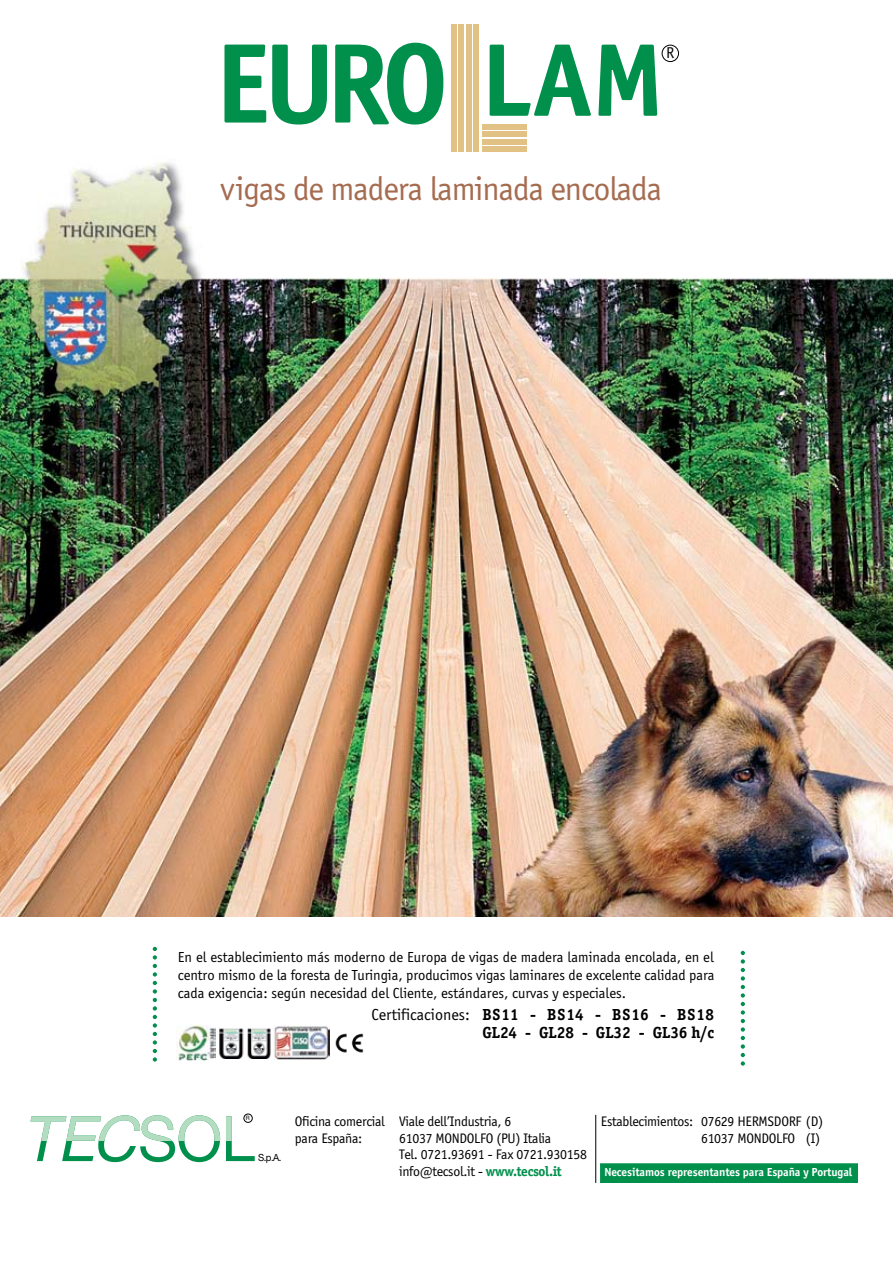
<style>
.page{position:relative;width:893px;height:1263px;background:#fff}
.page>*{position:absolute;margin:0;border:0;box-sizing:border-box;transform-origin:0 0}
.t1{font:34.2px "Officina Sans";letter-spacing:-.03em;color:#a66c50}
.t2{font:700 16.5px/18px "Officina Serif";color:#000;text-align:right}
.t3{font:16.05px "Officina Sans";color:#000}
.t4{font:15px/18px "Officina Sans";color:#000;text-align:justify}
.t5{font:14.25px/16.5px "Officina Sans";letter-spacing:-.02em;color:#000}
.t6{font:700 12px "Officina Sans";letter-spacing:-.005em;color:#fff}
.t7{font:9.9px "Helvetica Neue";color:#000}
.t8{font:6px "Helvetica Neue";color:#000}
.s1{font-family:"Officina Sans";font-weight:400}
.s2{font-family:"Officina Serif";font-weight:700;color:#00904c}
</style>
<div class="page">
<img style="left:0;top:141px;width:893px;height:776px">
<svg style="left:224px;top:45px;width:42px;height:78px"></svg>
<svg style="left:272px;top:45px;width:55px;height:80px"></svg>
<svg style="left:335px;top:43px;width:108px;height:82px"></svg>
<div style="left:451px;top:24px;width:6px;height:127px;background:#e1c184"></div>
<div style="left:459px;top:24px;width:5px;height:127px;background:#e1c184"></div>
<div style="left:466px;top:24px;width:6px;height:127px;background:#e1c184"></div>
<div style="left:473px;top:24px;width:6px;height:127px;background:#e1c184"></div>
<div style="left:482px;top:146px;width:45px;height:6px;background:#e1c184"></div>
<div style="left:482px;top:139px;width:45px;height:5px;background:#e1c184"></div>
<div style="left:482px;top:131px;width:45px;height:6px;background:#e1c184"></div>
<div style="left:482px;top:124px;width:45px;height:6px;background:#e1c184"></div>
<svg style="left:490px;top:45px;width:101px;height:71px"></svg>
<svg style="left:598px;top:45px;width:59px;height:71px"></svg>
<div style="left:662px;top:45px;width:17px;height:17px;border:1px solid #000;border-radius:50%"></div>
<img style="left:274px;top:1026px;width:56px;height:34px">
<img style="left:336px;top:1033px;width:28px;height:20px">
<img style="left:177px;top:1025px;width:38px;height:35px">
<img style="left:219px;top:1028px;width:52px;height:30px">
<svg style="left:741px;top:951px;width:4px;height:115px"></svg>
<svg style="left:153px;top:947px;width:4px;height:114px"></svg>
<svg style="left:37px;top:1141px;width:218px;height:21px"></svg>
<svg style="left:30px;top:1115px;width:223px;height:26px"></svg>
<hr style="left:595px;top:1115px;width:1px;height:68px;background:#000">
<div style="left:244px;top:1114px;width:8px;height:8px;border:1px solid #000;border-radius:50%"></div>
<div style="left:601px;top:1164px;width:256px;height:18px;background:#00904c"></div>
<div style="left:600px;top:1163px;width:258px;height:20px;border:1px solid #00904c"></div>
<p class="t3" style="left:666px;top:44px;width:10px">R</p>
<h1 class="t1" style="left:220px;top:169px;width:443px">vigas de madera laminada encolada</h1>
<p class="t4" style="left:178px;top:948px;width:538px">En el establecimiento más moderno de Europa de vigas de madera laminada encolada, en el centro mismo de la foresta de Turingia, producimos vigas laminares de excelente calidad para cada exigencia: según necesidad del Cliente, estándares, curvas y especiales.</p>
<p class="t2" style="left:371px;top:1005px;width:344px"><span class="s1">Certificaciones:</span> BS11 - BS14 - BS16 - BS18<br>GL24 - GL28 - GL32 - GL36 h/c</p>
<p class="t8" style="left:246px;top:1114px;width:5px">R</p>
<p class="t7" style="left:258px;top:1151px;width:25px">S.p.A.</p>
<p class="t5" style="left:295px;top:1113px;width:218px">Oficina comercial Viale dell’Industria, 6 para España:</p>
<p class="t5" style="left:399px;top:1130px;width:190px">61037 MONDOLFO (PU) Italia<br>Tel. 0721.93691 - Fax 0721.930158 info@tecsol.it - <span class="s2">www.tecsol.it</span></p>
<p class="t5" style="left:601px;top:1113px;width:224px;text-align:right">Establecimientos: 07629 HERMSDORF (D)<br>61037 MONDOLFO (I)</p>
<p class="t6" style="left:604px;top:1165px;width:249px">Necesitamos representantes para España y Portugal</p>
</div>
